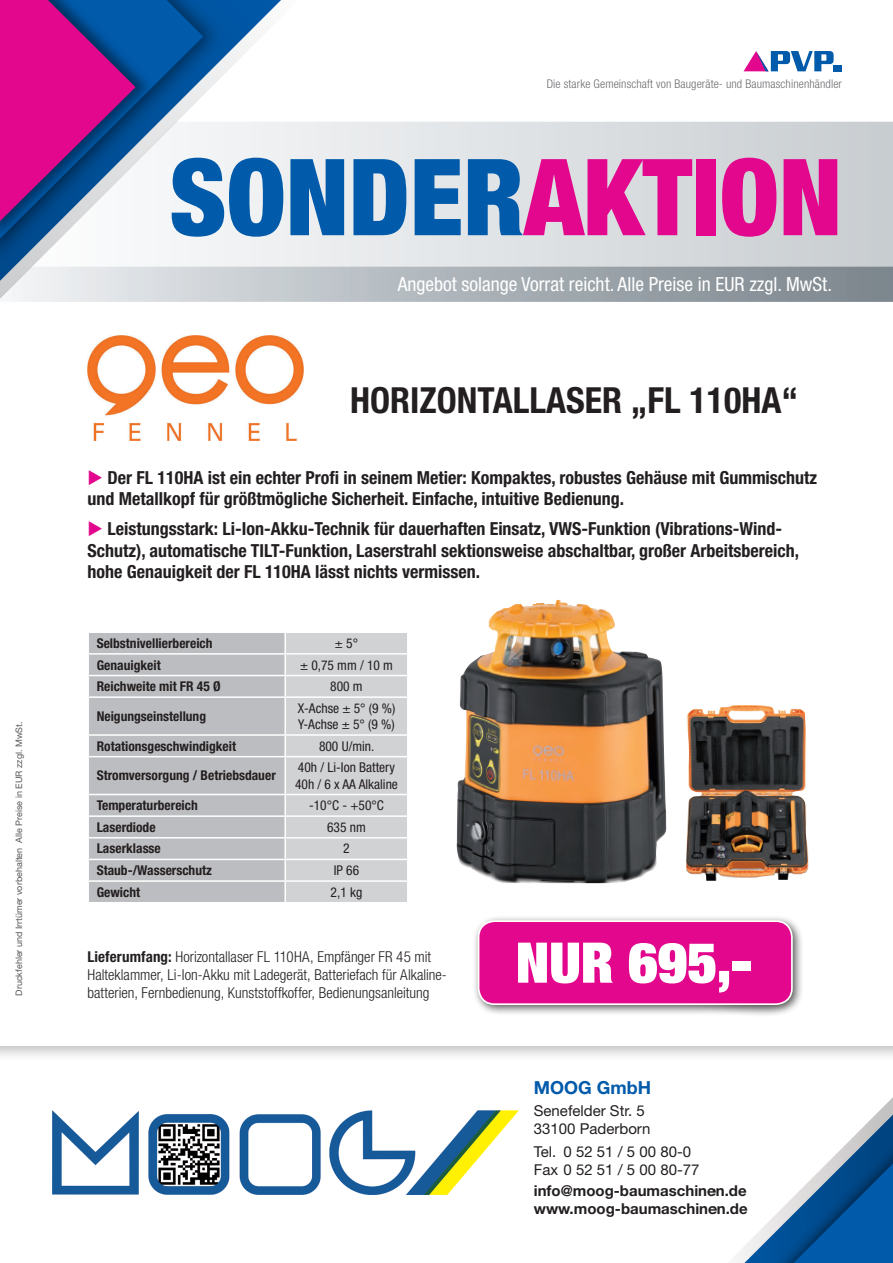
<style>
.page{position:relative;width:893px;height:1263px;background:#fff}
.page>*{position:absolute;margin:0;border:0;box-sizing:border-box;transform-origin:0 0}
.t1{font:900 condensed 106.5px "Helvetica Neue LT Pro";color:#015aaa}
.t2{font:900 condensed 56.1px "Helvetica Neue LT Pro";color:#fff}
.t3{font:700 condensed 36px "Helvetica Neue LT Pro";color:#231f20}
.t4{font:condensed 19.5px "Helvetica Neue LT Pro";color:#fff}
.t5{font:700 condensed 18px/21.6px "Helvetica Neue LT Pro";color:#231f20}
.t6{font:700 18px "Helvetica Neue LT Pro";color:#015aaa}
.t7{font:300 condensed 15px/18px "Helvetica Neue LT Pro";color:#231f20}
.t8{font:15px/18px "Helvetica Neue LT Pro";color:#231f20}
.t9{font:700 15px/18px "Helvetica Neue LT Pro";color:#231f20}
.t10{font:700 condensed 13.5px "Helvetica Neue LT Pro";color:#231f20}
.t11{font:condensed 13.5px/16.2px "Helvetica Neue LT Pro";color:#231f20}
.t12{font:300 condensed 12px "Helvetica Neue LT Pro";letter-spacing:.01em;color:#6c6d70}
.t13{font:9px "Helvetica Neue LT Pro";color:#57585a}
.s1{color:#e2078c}
.s2{font-weight:700}
</style>
<div class="page">
<svg style="left:311px;top:122px;width:582px;height:145px;background:#d9dde0"></svg>
<svg style="left:311px;top:267px;width:582px;height:35px;background:#9ca4aa"></svg>
<div style="left:834px;top:65px;width:8px;height:6px;background:#015aaa"></div>
<svg style="left:744px;top:51px;width:90px;height:20px"></svg>
<div style="left:0;top:1044px;width:893px;height:219px;background:#231f20;opacity:.3"></div>
<img style="left:52px;top:1110px;width:466px;height:84px">
<svg style="left:0;top:0;width:311px;height:302px"></svg>
<img style="left:0;top:0;width:232px;height:273px">
<svg style="left:160px;top:0;width:43px;height:239px;fill:#f3f4f5"></svg>
<img style="left:0;top:0;width:160px;height:248px">
<svg style="left:0;top:0;width:136px;height:221px;background:#973395"></svg>
<svg style="left:714px;top:1084px;width:179px;height:179px"></svg>
<img style="left:87px;top:335px;width:216px;height:105px">
<img style="left:457px;top:600px;width:210px;height:283px">
<div style="left:472px;top:915px;width:332px;height:101px;background:#231f20;opacity:.75"></div>
<div style="left:479px;top:921px;width:313px;height:83px;background:#e2078c;border-radius:16px"></div>
<div style="left:478px;top:920px;width:315px;height:85px;border:2px solid #fff;border-radius:16px"></div>
<img style="left:686px;top:705px;width:123px;height:176px">
<div style="left:89px;top:633px;width:195px;height:269px;background:#bcbdc0"></div>
<div style="left:286px;top:633px;width:121px;height:269px;background:#d1d2d4"></div>
<hr style="left:87px;top:653px;width:198px;height:2px;background:#fff">
<hr style="left:285px;top:653px;width:124px;height:2px;background:#fff">
<hr style="left:87px;top:675px;width:198px;height:1px;background:#fff">
<hr style="left:285px;top:675px;width:124px;height:1px;background:#fff">
<hr style="left:87px;top:696px;width:198px;height:2px;background:#fff">
<hr style="left:285px;top:696px;width:124px;height:2px;background:#fff">
<hr style="left:87px;top:734px;width:198px;height:2px;background:#fff">
<hr style="left:285px;top:734px;width:124px;height:2px;background:#fff">
<hr style="left:87px;top:756px;width:198px;height:1px;background:#fff">
<hr style="left:285px;top:756px;width:124px;height:1px;background:#fff">
<hr style="left:87px;top:794px;width:198px;height:1px;background:#fff">
<hr style="left:285px;top:794px;width:124px;height:1px;background:#fff">
<hr style="left:87px;top:815px;width:198px;height:2px;background:#fff">
<hr style="left:285px;top:815px;width:124px;height:2px;background:#fff">
<hr style="left:87px;top:837px;width:198px;height:1px;background:#fff">
<hr style="left:285px;top:837px;width:124px;height:1px;background:#fff">
<hr style="left:87px;top:859px;width:198px;height:1px;background:#fff">
<hr style="left:285px;top:859px;width:124px;height:1px;background:#fff">
<hr style="left:87px;top:880px;width:198px;height:2px;background:#fff">
<hr style="left:285px;top:880px;width:124px;height:2px;background:#fff">
<p class="t13" style="left:14px;top:996px;width:276px;rotate:-90deg">Druckfehler und Irrtümer vorbehalten Alle Preise in EUR zzgl. MwSt.</p>
<p class="t12" style="left:547px;top:77px;width:297px">Die starke Gemeinschaft von Baugeräte- und Baumaschinenhändler</p>
<h1 class="t1" style="left:169px;top:134px;width:674px">SONDER<span class="s1">AKTION</span></h1>
<p class="t4" style="left:398px;top:273px;width:436px">Angebot solange Vorrat reicht. Alle Preise in EUR zzgl. MwSt.</p>
<h3 class="t3" style="left:350px;top:379px;width:449px">HORIZONTALLASER „FL 110HA“</h3>
<p class="t5" style="left:87px;top:466px;width:731px"><span class="s1">◆</span> Der FL 110HA ist ein echter Profi in seinem Metier: Kompaktes, robustes Gehäuse mit Gummischutz und Metallkopf für größtmögliche Sicherheit. Einfache, intuitive Bedienung.</p>
<p class="t5" style="left:87px;top:518px;width:713px"><span class="s1">◆</span> Leistungsstark: Li-Ion-Akku-Technik für dauerhaften Einsatz, VWS-Funktion (Vibrations-Wind-<br>Schutz), automatische TILT-Funktion, Laserstrahl sektionsweise abschaltbar, großer Arbeitsbereich, hohe Genauigkeit der FL 110HA lässt nichts vermissen.</p>
<p class="t10" style="left:97px;top:635px;width:117px">Selbstnivellierbereich</p>
<p class="t11" style="left:335px;top:635px;width:25px">± 5°</p>
<p class="t10" style="left:97px;top:657px;width:65px">Genauigkeit</p>
<p class="t11" style="left:300px;top:656px;width:94px">± 0,75 mm / 10 m</p>
<p class="t10" style="left:97px;top:678px;width:125px">Reichweite mit FR 45 Ø</p>
<p class="t11" style="left:330px;top:678px;width:34px">800 m</p>
<p class="t10" style="left:97px;top:708px;width:111px">Neigungseinstellung</p>
<p class="t11" style="left:298px;top:700px;width:99px">X-Achse ± 5° (9 %)<br>Y-Achse ± 5° (9 %)</p>
<p class="t10" style="left:97px;top:738px;width:141px">Rotationsgeschwindigkeit</p>
<p class="t11" style="left:319px;top:738px;width:57px">800 U/min.</p>
<p class="t10" style="left:97px;top:767px;width:181px">Stromversorgung / Betriebsdauer</p>
<p class="t11" style="left:295px;top:759px;width:104px">40h / Li-Ion Battery<br>40h / 6 x AA Alkaline</p>
<p class="t10" style="left:97px;top:797px;width:103px">Temperaturbereich</p>
<p class="t11" style="left:309px;top:797px;width:76px">-10°C - +50°C</p>
<p class="t10" style="left:97px;top:819px;width:60px">Laserdiode</p>
<p class="t11" style="left:327px;top:819px;width:40px">635 nm</p>
<p class="t10" style="left:97px;top:840px;width:66px">Laserklasse</p>
<p class="t11" style="left:343px;top:840px;width:8px">2</p>
<p class="t10" style="left:97px;top:862px;width:117px">Staub-/Wasserschutz</p>
<p class="t11" style="left:334px;top:862px;width:27px">IP 66</p>
<p class="t10" style="left:97px;top:884px;width:45px">Gewicht</p>
<p class="t11" style="left:331px;top:884px;width:33px">2,1 kg</p>
<p class="t7" style="left:87px;top:948px;width:361px"><span class="s2">Lieferumfang:</span> Horizontallaser FL 110HA, Empfänger FR 45 mit<br>Halteklammer, Li-Ion-Akku mit Ladegerät, Batteriefach für Alkaline&shy;batterien, Fernbedienung, Kunststoffkoffer, Bedienungsanleitung</p>
<h2 class="t2" style="left:516px;top:925px;width:238px">NUR 695,-</h2>
<p class="t6" style="left:534px;top:1076px;width:119px">MOOG GmbH</p>
<p class="t8" style="left:534px;top:1101px;width:118px">Senefelder Str. 5<br>33100 Paderborn</p>
<p class="t8" style="left:534px;top:1142px;width:167px">Tel. 0 52 51 / 5 00 80-0<br>Fax 0 52 51 / 5 00 80-77</p>
<p class="t9" style="left:534px;top:1181px;width:215px">info@moog-baumaschinen.de www.moog-baumaschinen.de</p>
</div>
